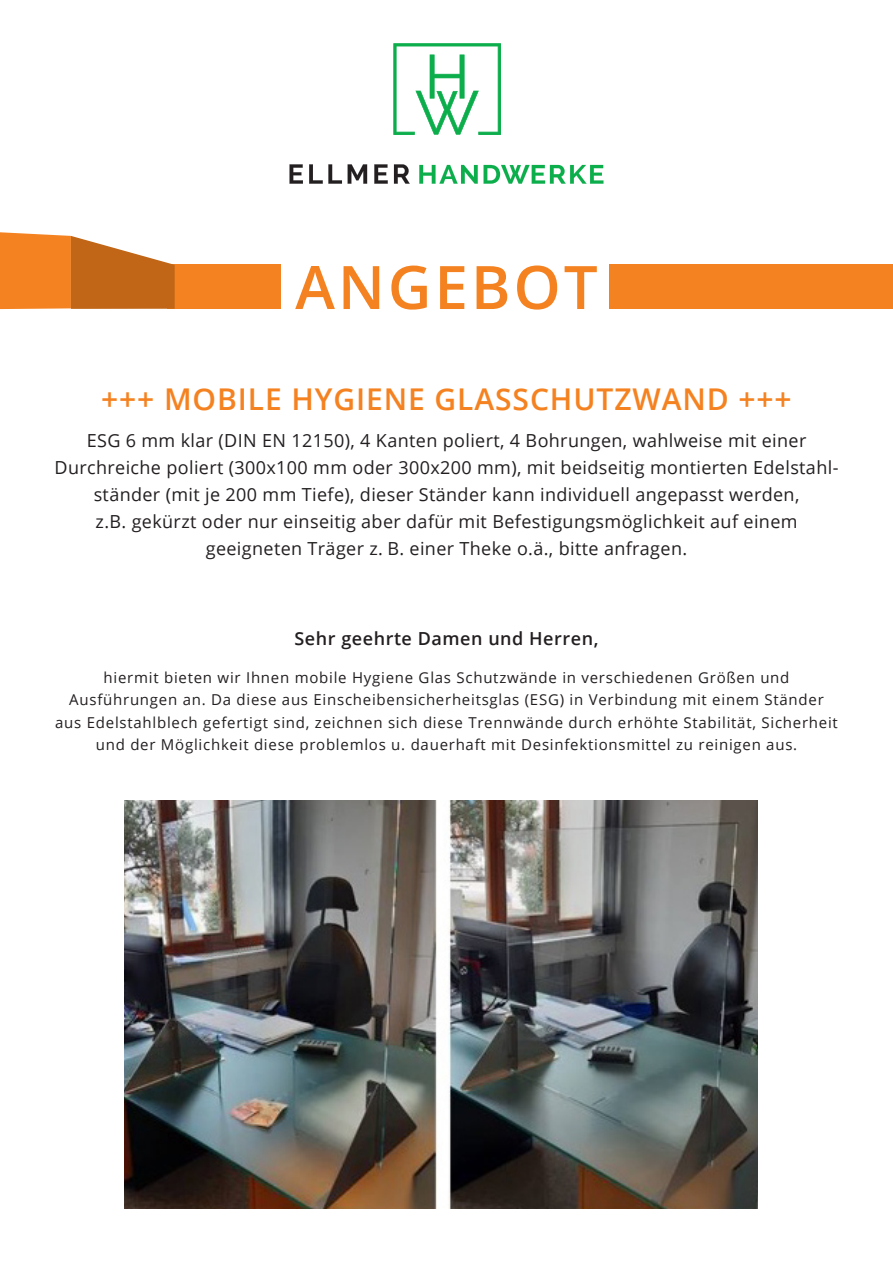
<style>
.page{position:relative;width:893px;height:1263px;background:#fff}
.page>*{position:absolute;margin:0;border:0;box-sizing:border-box;transform-origin:0 0}
.t1{font:600 60px "Open Sans";letter-spacing:.05em;color:#f58220}
.t2{font:600 30px "Open Sans";letter-spacing:.03em;color:#f58220}
.t3{font:18px/27px "Open Sans";letter-spacing:.02em;color:#231f20;text-align:center}
.t4{font:600 18px "Open Sans";letter-spacing:.03em;color:#231f20}
.t5{font:15px/22.5px "Open Sans";letter-spacing:.05em;color:#231f20;text-align:center}
</style>
<div class="page">
<div style="left:167px;top:265px;width:114px;height:44px;background:#f58220"></div>
<svg style="left:0;top:232px;width:175px;height:77px;background:#de883e"></svg>
<svg style="left:289px;top:164px;width:14px;height:20px"></svg>
<svg style="left:309px;top:164px;width:33px;height:20px"></svg>
<svg style="left:348px;top:164px;width:19px;height:20px"></svg>
<svg style="left:374px;top:164px;width:14px;height:20px"></svg>
<svg style="left:394px;top:164px;width:16px;height:20px"></svg>
<svg style="left:419px;top:165px;width:184px;height:19px"></svg>
<svg style="left:393px;top:43px;width:108px;height:92px"></svg>
<img style="left:125px;top:800px;width:632px;height:409px">
<div style="left:609px;top:265px;width:284px;height:44px;background:#f58220"></div>
<h1 class="t1" style="left:295px;top:246px;width:304px">ANGEBOT</h1>
<h2 class="t2" style="left:101px;top:378px;width:692px">+++ MOBILE HYGIENE GLASSCHUTZWAND +++</h2>
<p class="t3" style="left:55px;top:427px;width:785px">ESG 6 mm klar (DIN EN 12150), 4 Kanten poliert, 4 Bohrungen, wahlweise mit einer Durchreiche poliert (300x100 mm oder 300x200 mm), mit beidseitig montierten Edelstahl&shy;ständer (mit je 200 mm Tiefe), dieser Ständer kann individuell angepasst werden,<br>z.B. gekürzt oder nur einseitig aber dafür mit Befestigungsmöglichkeit auf einem geeigneten Träger z. B. einer Theke o.ä., bitte anfragen.</p>
<p class="t4" style="left:295px;top:627px;width:305px">Sehr geehrte Damen und Herren,</p>
<p class="t5" style="left:55px;top:666px;width:784px">hiermit bieten wir Ihnen mobile Hygiene Glas Schutzwände in verschiedenen Größen und Ausführungen an. Da diese aus Einscheibensicherheitsglas (ESG) in Verbindung mit einem Ständer aus Edelstahlblech gefertigt sind, zeichnen sich diese Trennwände durch erhöhte Stabilität, Sicherheit und der Möglichkeit diese problemlos u. dauerhaft mit Desinfektionsmittel zu reinigen aus.</p>
</div>
